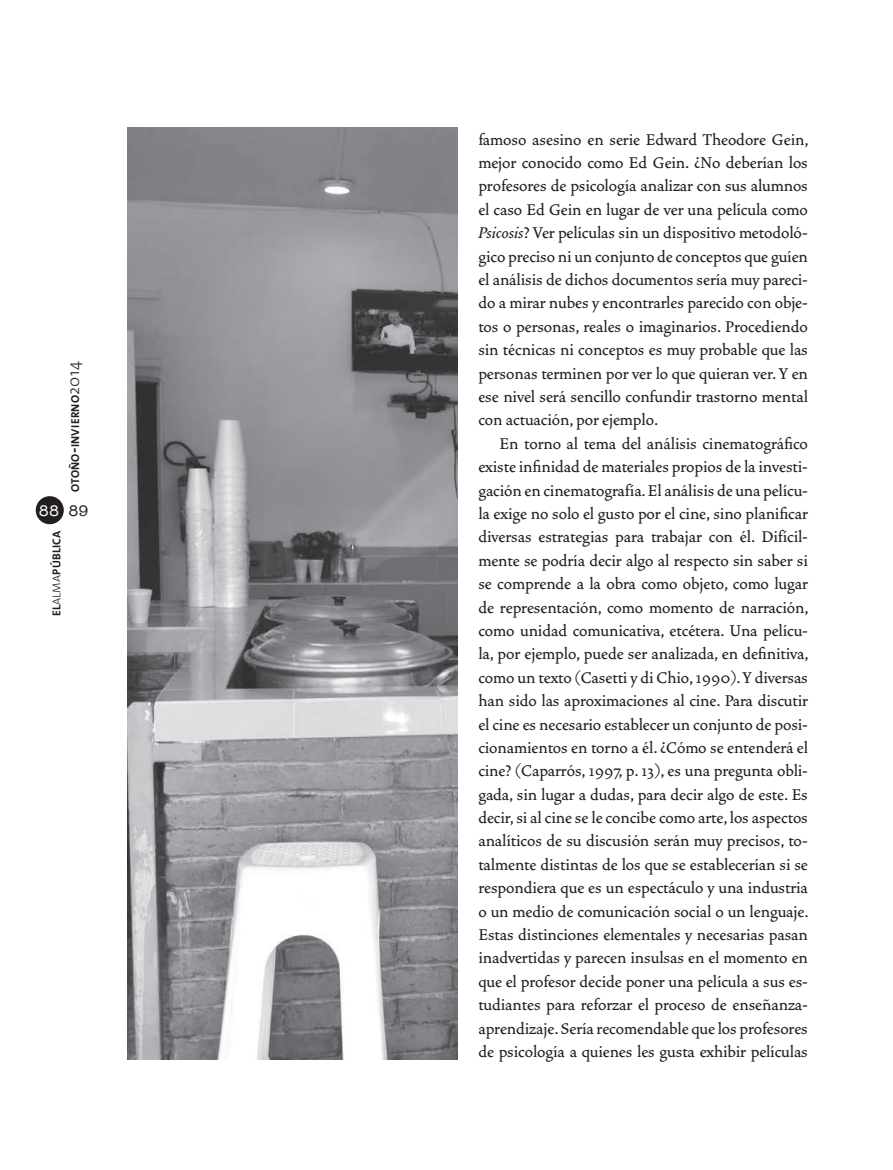
<style>
.page{position:relative;width:893px;height:1170px;background:#fff}
.page>*{position:absolute;margin:0;border:0;box-sizing:border-box;transform-origin:0 0}
.t1{font:500 19.5px/23.4px "Vendetta";letter-spacing:-.005em;color:#231f20;text-align:justify}
.t2{font:15.75px "American Typewriter";color:#fff}
.t3{font:700 11.55px "The Sans";letter-spacing:.02em;color:#231f20}
.s1{font-size:16.5px}
.s2{font-weight:300;font-size:16.5px}
.s3{color:#231f20}
.s4{font-weight:300}
.s5{font-style:italic}
</style>
<div class="page">
<div style="left:36px;top:496px;width:28px;height:28px;background:#231f20;border-radius:50%"></div>
<img style="left:128px;top:128px;width:329px;height:931px">
<p class="t3" style="left:66px;top:492px;width:132px;rotate:-90deg">otoño<span class="s1">-</span>invierno<span class="s2">2014</span></p>
<p class="t2" style="left:39px;top:498px;width:51px">88 <span class="s3">89</span></p>
<p class="t3" style="left:47px;top:616px;width:87px;rotate:-90deg">el<span class="s4">alma</span>pública</p>
<p class="t1" style="left:478px;top:128px;width:332px">famoso asesino en serie Edward Theodore Gein, mejor conocido como Ed Gein. ¿No deberían los profesores de psicología analizar con sus alumnos el caso Ed Gein en lugar de ver una película como <span class="s5">Psicosis</span>? Ver películas sin un dispositivo metodoló&shy;gico preciso ni un conjunto de conceptos que guíen el análisis de dichos documentos sería muy pareci&shy;do a mirar nubes y encontrarles parecido con obje&shy;tos o personas, reales o imaginarios. Procediendo sin técnicas ni conceptos es muy probable que las personas terminen por ver lo que quieran ver. Y en ese nivel será sencillo confundir trastorno mental con actuación, por ejemplo.</p>
<p class="t1" style="left:478px;top:432px;width:332px;text-indent:21px">En torno al tema del análisis cinematográfico existe infinidad de materiales propios de la investi&shy;gación en cinematografía. El análisis de una pelícu&shy;la exige no solo el gusto por el cine, sino planificar diversas estrategias para trabajar con él. Difícil&shy;mente se podría decir algo al respecto sin saber si se comprende a la obra como objeto, como lugar de representación, como momento de narración, como unidad comunicativa, etcétera. Una pelícu&shy;la, por ejemplo, puede ser analizada, en definitiva, como un texto (Casetti y di Chio, 1990). Y diversas han sido las aproximaciones al cine. Para discutir el cine es necesario establecer un conjunto de posi&shy;cionamientos en torno a él. ¿Cómo se entenderá el cine? (Caparrós, 1997, p. 13), es una pregunta obli&shy;gada, sin lugar a dudas, para decir algo de este. Es decir, si al cine se le concibe como arte, los aspectos analíticos de su discusión serán muy precisos, to&shy;talmente distintas de los que se establecerían si se respondiera que es un espectáculo y una industria o un medio de comunicación social o un lenguaje.<br>Estas distinciones elementales y necesarias pasan inadvertidas y parecen insulsas en el momento en que el profesor decide poner una película a sus es&shy;tudiantes para reforzar el proceso de enseñanza&shy;aprendizaje. Sería recomendable que los profesores de psicología a quienes les gusta exhibir películas</p>
</div>
